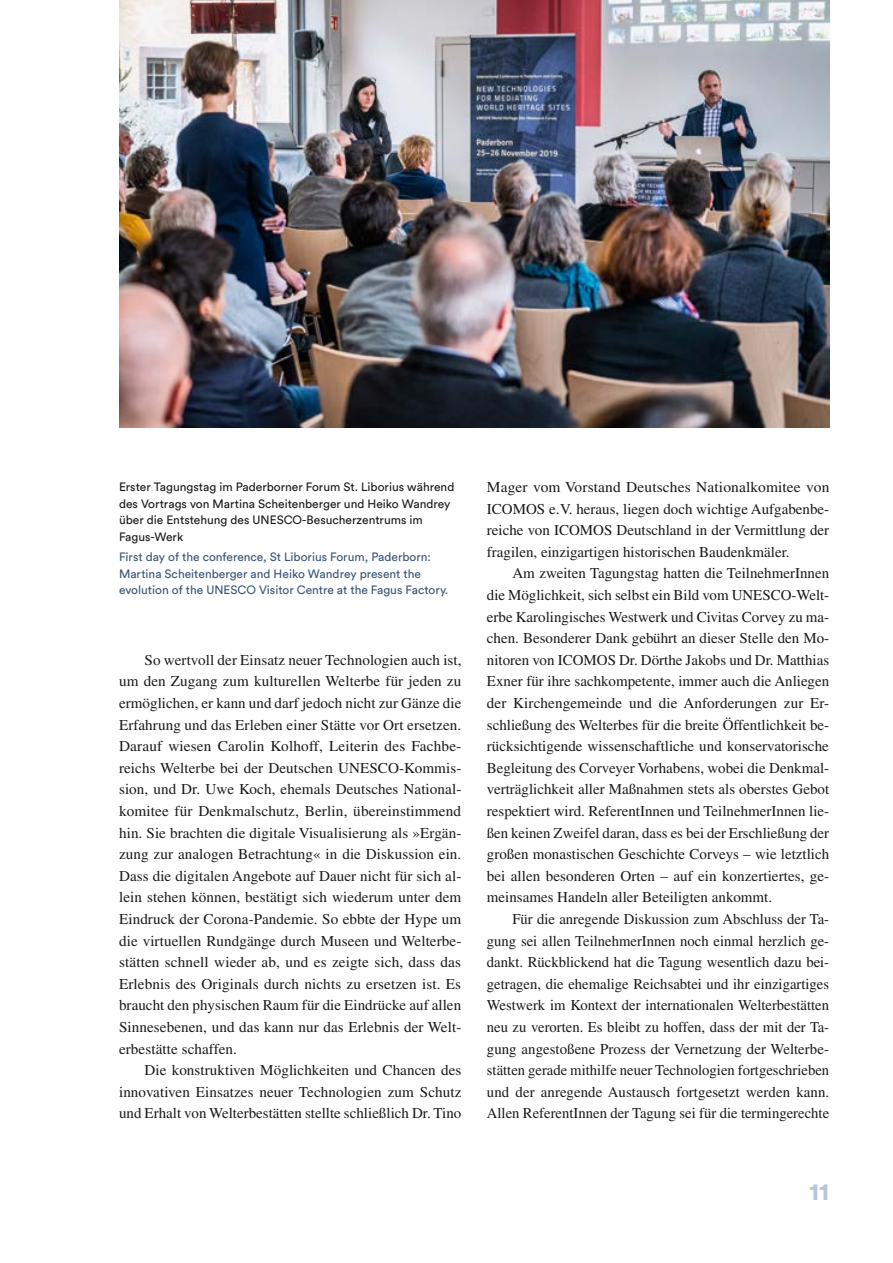
<style>
.page{position:relative;width:893px;height:1263px;background:#fff}
.page>*{position:absolute;margin:0;border:0;box-sizing:border-box;transform-origin:0 0}
.t1{font:900 24px "Circular Std";color:#b6c6db}
.t2{font:15px/21.6px "Times LT Std";color:#1a1a18;text-align:justify}
.t3{font:12px/16.5px "Circular Std";color:#1a1a18}
.t4{font:12px/16.5px "Circular Std";color:#375577}
</style>
<div class="page">
<img style="left:119px;top:0;width:710px;height:427px">
<p class="t3" style="left:119px;top:479px;width:337px">Erster Tagungstag im Paderborner Forum St. Liborius während des Vortrags von Martina Scheitenberger und Heiko Wandrey über die Entstehung des UNESCO-Besucherzentrums im Fagus-Werk</p>
<p class="t4" style="left:119px;top:549px;width:331px">First day of the conference, St Liborius Forum, Paderborn:<br>Martina Scheitenberger and Heiko Wandrey present the evolution of the UNESCO Visitor Centre at the Fagus Factory.</p>
<p class="t2" style="left:119px;top:649px;width:344px;text-indent:26px">So wertvoll der Einsatz neuer Technologien auch ist, um den Zugang zum kulturellen Welterbe für jeden zu ermöglichen, er kann und darf jedoch nicht zur Gänze die Erfahrung und das Erleben einer Stätte vor Ort ersetzen.<br>Darauf wiesen Carolin Kolhoff, Leiterin des Fachbe&shy;reichs Welterbe bei der Deutschen UNESCO-Kommis&shy;sion, und Dr. Uwe Koch, ehemals Deutsches National&shy;komitee für Denkmalschutz, Berlin, übereinstimmend hin. Sie brachten die digitale Visualisierung als »Ergän&shy;zung zur analogen Betrachtung« in die Diskussion ein.<br>Dass die digitalen Angebote auf Dauer nicht für sich al&shy;lein stehen können, bestätigt sich wiederum unter dem Eindruck der Corona-Pandemie. So ebbte der Hype um die virtuellen Rundgänge durch Museen und Welterbe&shy;stätten schnell wieder ab, und es zeigte sich, dass das Erlebnis des Originals durch nichts zu ersetzen ist. Es braucht den physischen Raum für die Eindrücke auf allen Sinnesebenen, und das kann nur das Erlebnis der Welt&shy;erbestätte schaffen.</p>
<p class="t2" style="left:119px;top:1059px;width:344px;text-indent:26px">Die konstruktiven Möglichkeiten und Chancen des innovativen Einsatzes neuer Technologien zum Schutz und Erhalt von Welterbestätten stellte schließlich Dr. Tino</p>
<p class="t2" style="left:487px;top:476px;width:344px">Mager vom Vorstand Deutsches Nationalkomitee von ICOMOS e.V. heraus, liegen doch wichtige Aufgabenbe&shy;reiche von ICOMOS Deutschland in der Vermittlung der fragilen, einzigartigen historischen Baudenkmäler.</p>
<p class="t2" style="left:487px;top:562px;width:344px;text-indent:26px">Am zweiten Tagungstag hatten die TeilnehmerInnen die Möglichkeit, sich selbst ein Bild vom UNESCO-Welt&shy;erbe Karolingisches Westwerk und Civitas Corvey zu ma&shy;chen. Besonderer Dank gebührt an dieser Stelle den Mo&shy;nitoren von ICOMOS Dr. Dörthe Jakobs und Dr. Matthias Exner für ihre sachkompetente, immer auch die Anliegen der Kirchengemeinde und die Anforderungen zur Er&shy;schließung des Welterbes für die breite Öffentlichkeit be&shy;rücksichtigende wissenschaftliche und konservatorische Begleitung des Corveyer Vorhabens, wobei die Denkmal&shy;verträglichkeit aller Maßnahmen stets als oberstes Gebot respektiert wird. ReferentInnen und TeilnehmerInnen lie&shy;ßen keinen Zweifel daran, dass es bei der Erschließung der großen monastischen Geschichte Corveys – wie letztlich bei allen besonderen Orten – auf ein konzertiertes, ge&shy;meinsames Handeln aller Beteiligten ankommt.</p>
<p class="t2" style="left:487px;top:908px;width:344px;text-indent:26px">Für die anregende Diskussion zum Abschluss der Ta&shy;gung sei allen TeilnehmerInnen noch einmal herzlich ge&shy;dankt. Rückblickend hat die Tagung wesentlich dazu bei&shy;getragen, die ehemalige Reichsabtei und ihr einzigartiges Westwerk im Kontext der internationalen Welterbestätten neu zu verorten. Es bleibt zu hoffen, dass der mit der Ta&shy;gung angestoßene Prozess der Vernetzung der Welterbe&shy;stätten gerade mithilfe neuer Technologien fortgeschrieben und der anregende Austausch fortgesetzt werden kann.<br>Allen ReferentInnen der Tagung sei für die termingerechte</p>
<h1 class="t1" style="left:809px;top:1176px;width:22px">11</h1>
</div>
